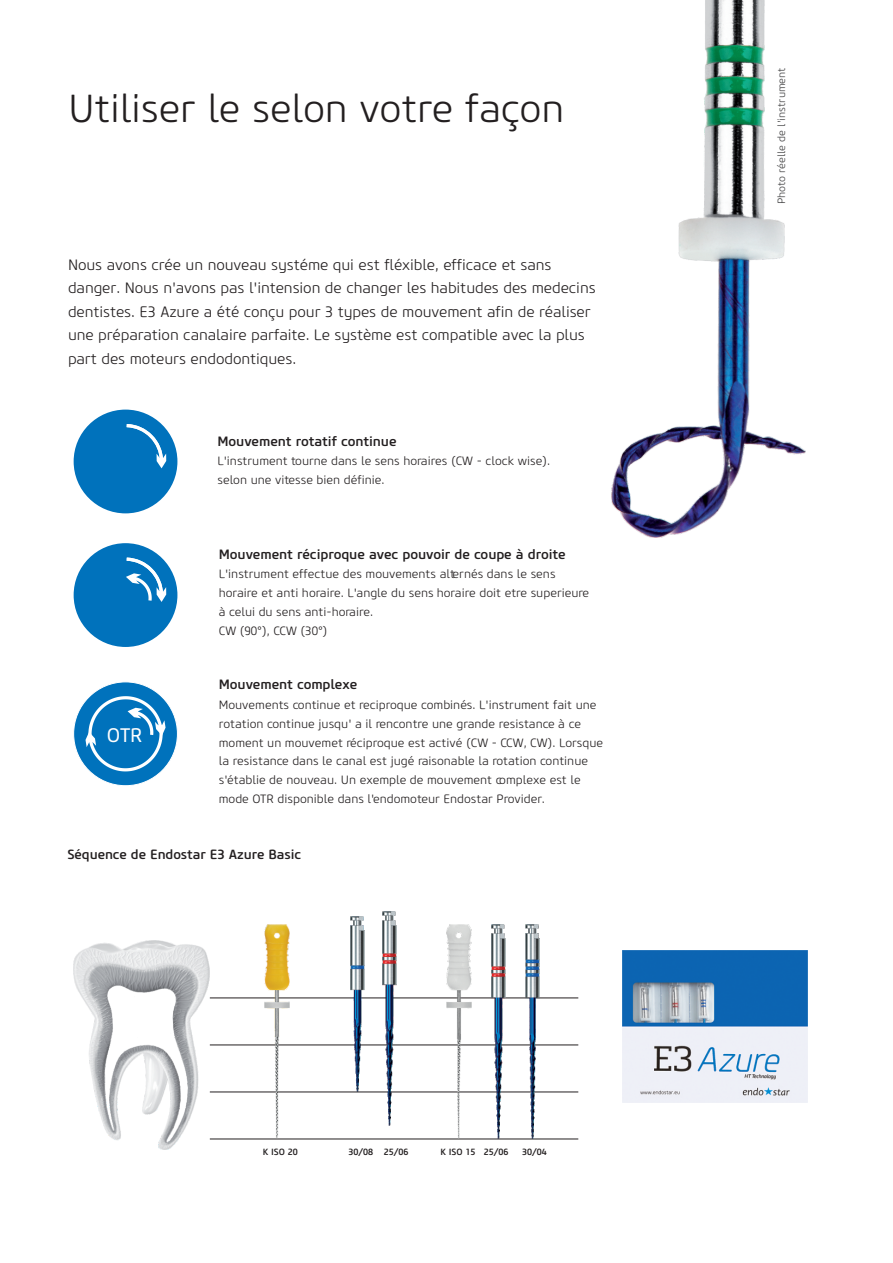
<style>
.page{position:relative;width:893px;height:1263px;background:#fff}
.page>*{position:absolute;margin:0;border:0;box-sizing:border-box;transform-origin:0 0}
.t1{font:300 39px "Core Sans M35";letter-spacing:-.005em;color:#231f20}
.t2{font:19.5px "Core Sans M45";color:#fff}
.t3{font:300 15px/23.5px "Core Sans M35";letter-spacing:-.005em;color:#231f20}
.t4{font:500 13.5px "Core Sans M55";letter-spacing:-.005em;color:#231f20}
.t5{font:500 13.2px "Core Sans M55";letter-spacing:-.005em;color:#231f20}
.t6{font:300 12px/18.9px "Core Sans M35";color:#231f20}
.t7{font:300 10.5px "Core Sans M35";color:#3e3e3f}
.t8{font:500 9px "Core Sans M55";color:#231f20}
</style>
<div class="page">
<div style="left:74px;top:410px;width:103px;height:103px;background:#0072bc;border-radius:50%"></div>
<svg style="left:126px;top:422px;width:40px;height:46px"></svg>
<div style="left:74px;top:543px;width:103px;height:104px;background:#0072bc;border-radius:50%"></div>
<svg style="left:126px;top:556px;width:40px;height:46px"></svg>
<div style="left:73px;top:682px;width:105px;height:104px;background:#0072bc;border:1px solid #fff;border-radius:50%"></div>
<svg style="left:86px;top:696px;width:80px;height:75px"></svg>
<img style="left:611px;top:0;width:194px;height:538px">
<img style="left:74px;top:941px;width:136px;height:208px">
<hr style="left:210px;top:1138px;width:368px;height:1px;background:#231f20">
<hr style="left:210px;top:1091px;width:368px;height:1px;background:#231f20">
<hr style="left:210px;top:1044px;width:368px;height:1px;background:#231f20">
<hr style="left:210px;top:997px;width:368px;height:1px;background:#231f20">
<img style="left:622px;top:950px;width:186px;height:152px">
<img style="left:351px;top:917px;width:13px;height:174px">
<img style="left:383px;top:911px;width:13px;height:215px">
<img style="left:492px;top:924px;width:13px;height:215px">
<img style="left:526px;top:924px;width:14px;height:215px">
<img style="left:446px;top:924px;width:25px;height:215px">
<img style="left:264px;top:924px;width:25px;height:215px">
<h1 class="t1" style="left:68px;top:93px;width:498px">Utiliser le selon votre façon</h1>
<p class="t3" style="left:68px;top:254px;width:529px">Nous avons crée un nouveau systéme qui est fléxible, efficace et sans danger. Nous n'avons pas l'intension de changer les habitudes des medecins dentistes. E3 Azure a été conçu pour 3 types de mouvement afin de réaliser une préparation canalaire parfaite. Le système est compatible avec la plus part des moteurs endodontiques.</p>
<p class="t4" style="left:217px;top:436px;width:181px">Mouvement rotatif continue</p>
<p class="t6" style="left:217px;top:452px;width:334px">L'instrument tourne dans le sens horaires (CW - clock wise). selon une vitesse bien définie.</p>
<h2 class="t2" style="left:107px;top:728px;width:37px">OTR</h2>
<p class="t4" style="left:219px;top:549px;width:349px">Mouvement réciproque avec pouvoir de coupe à droite</p>
<p class="t6" style="left:219px;top:565px;width:372px">L'instrument effectue des mouvements alternés dans le sens horaire et anti horaire. L'angle du sens horaire doit etre superieure à celui du sens anti-horaire.<br>CW (90°), CCW (30°)</p>
<p class="t4" style="left:219px;top:679px;width:140px">Mouvement complexe</p>
<p class="t6" style="left:219px;top:696px;width:386px">Mouvements continue et reciproque combinés. L'instrument fait une rotation continue jusqu' a il rencontre une grande resistance à ce moment un mouvemet réciproque est activé (CW - CCW, CW). Lorsque la resistance dans le canal est jugé raisonable la rotation continue s'établie de nouveau. Un exemple de mouvement complexe est le mode OTR disponible dans l'endomoteur Endostar Provider.</p>
<p class="t5" style="left:67px;top:850px;width:235px">Séquence de Endostar E3 Azure Basic</p>
<p class="t8" style="left:263px;top:1148px;width:36px">K ISO 20</p>
<p class="t8" style="left:348px;top:1149px;width:62px">30/08 25/06</p>
<p class="t8" style="left:440px;top:1148px;width:70px">K ISO 15 25/06</p>
<p class="t8" style="left:522px;top:1149px;width:26px">30/04</p>
<p class="t7" style="left:777px;top:204px;width:138px;rotate:-90deg">Photo réelle de l'instrument</p>
</div>
